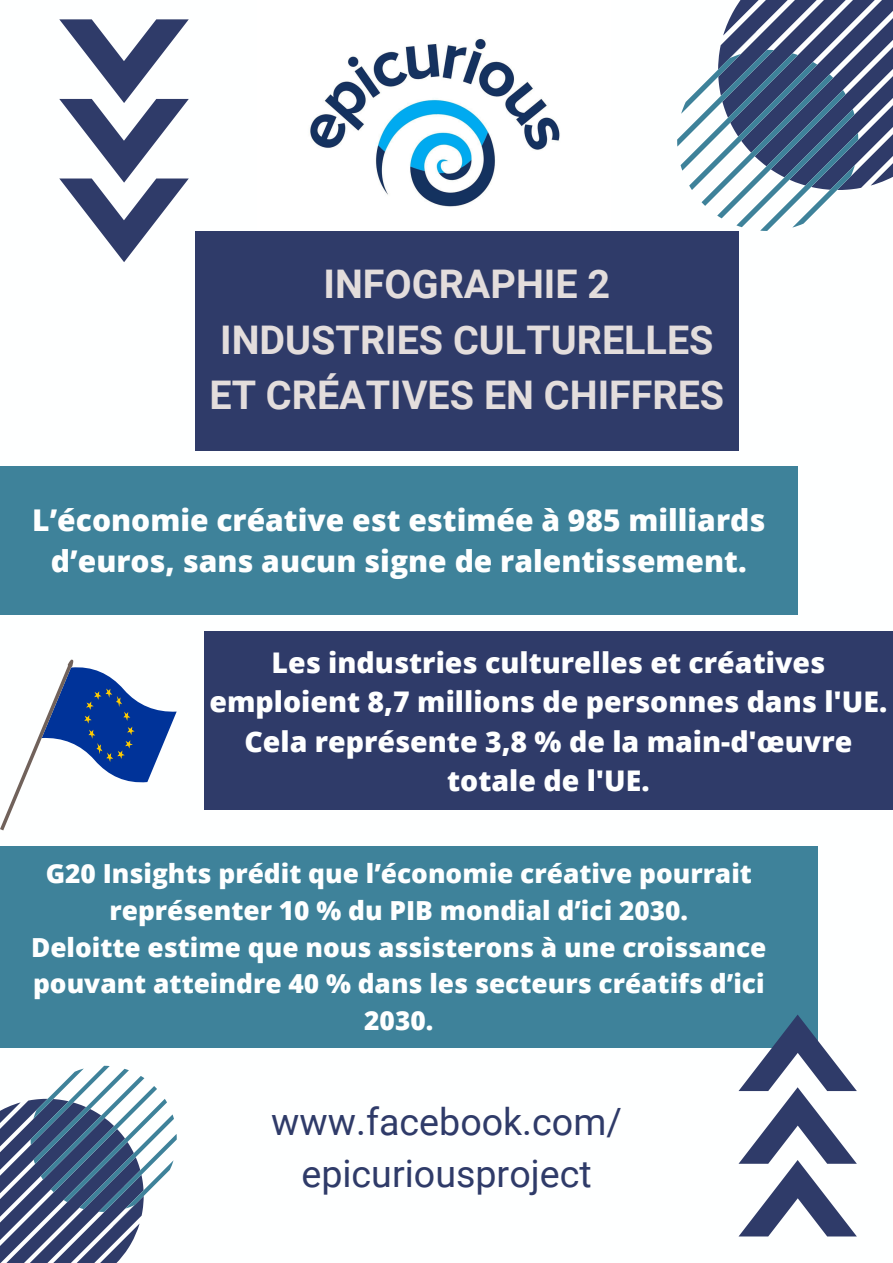
<style>
.page{position:relative;width:893px;height:1263px;background:#fff}
.page>*{position:absolute;margin:0;border:0;box-sizing:border-box;transform-origin:0 0}
.t1{font:700 39.53px/55.1px "Roboto";color:#e3dddc;text-align:center}
.t2{font:37.65px/52.3px "Roboto";color:#2f3b69;text-align:center}
.t3{font:800 30px/41.6px "Open Sans";color:#feffff;text-align:center}
.t4{font:800 28.5px/39.4px "Open Sans";color:#feffff;text-align:center}
.t5{font:800 26.25px/36.6px "Open Sans";color:#feffff;text-align:center}
</style>
<div class="page">
<svg style="left:59px;top:19px;width:130px;height:243px"></svg>
<svg style="left:0;top:1066px;width:177px;height:197px"></svg>
<svg style="left:677px;top:0;width:216px;height:231px"></svg>
<img style="left:310px;top:38px;width:250px;height:169px">
<div style="left:195px;top:231px;width:543px;height:219px;background:#2f3b69"></div>
<div style="left:0;top:846px;width:817px;height:201px;background:#3e829a"></div>
<svg style="left:738px;top:1014px;width:118px;height:222px"></svg>
<div style="left:203px;top:631px;width:690px;height:179px;background:#2f3b69"></div>
<div style="left:0;top:466px;width:797px;height:149px;background:#3e829a"></div>
<svg style="left:0;top:659px;width:177px;height:171px"></svg>
<h3 class="t1" style="left:209px;top:257px;width:516px">INFOGRAPHIE 2<br>INDUSTRIES CULTURELLES<br>ET CRÉATIVES EN CHIFFRES</h3>
<h3 class="t3" style="left:32px;top:498px;width:734px">L’économie créative est estimée à 985 milliards d’euros, sans aucun signe de ralentissement.</h3>
<p class="t4" style="left:209px;top:642px;width:679px">Les industries culturelles et créatives emploient 8,7 millions de personnes dans l'UE.<br>Cela représente 3,8 % de la main-d'œuvre totale de l'UE.</p>
<p class="t5" style="left:46px;top:855px;width:708px">G20 Insights prédit que l’économie créative pourrait représenter 10 % du PIB mondial d’ici 2030.</p>
<p class="t5" style="left:31px;top:928px;width:737px">Deloitte estime que nous assisterons à une croissance pouvant atteindre 40 % dans les secteurs créatifs d’ici<br>2030.</p>
<h1 class="t2" style="left:271px;top:1096px;width:352px">www.facebook.com/ epicuriousproject</h1>
</div>
